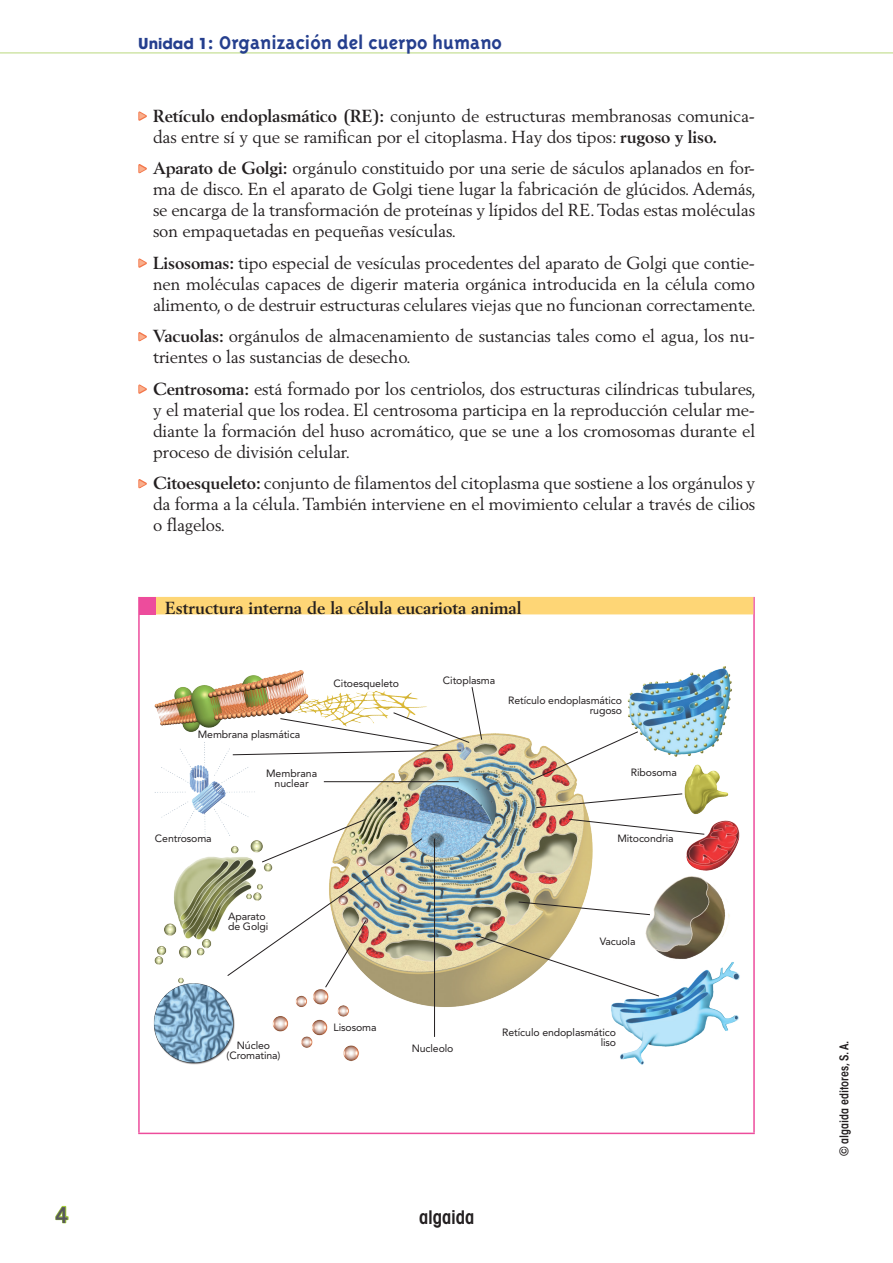
<style>
.page{position:relative;width:893px;height:1263px;background:#fff}
.page>*{position:absolute;margin:0;border:0;box-sizing:border-box;transform-origin:0 0}
.t1{font:800 22.5px "Avenir LT Std";color:#57585a}
.t2{font:700 21px "Triplex";color:#253f8e}
.t3{font:600 condensed 18.9px "Avant Garde";color:#231f20}
.t4{font:17.25px/21px "Berling LT Std";letter-spacing:-.01em;color:#231f20;text-align:justify}
.t5{font:700 17.25px "Berling LT Std";color:#231f20}
.t6{font:600 condensed 12px "ITC Avant Garde Std";color:#231f20}
.t7{font:10.5px/10.5px "Avenir LT Std";letter-spacing:-.01em;color:#231f20;text-align:center}
.s1{font-family:"Avant Garde";font-size:15px}
.s2{font-family:"FF Dingbests";font-size:15px;color:#f9af8d}
.s3{font-weight:700}
</style>
<div class="page">
<svg style="left:55px;top:1205px;width:14px;height:19px"></svg>
<hr style="left:0;top:53px;width:893px;height:1px;background:#b9d87e">
<hr style="left:138px;top:597px;width:2px;height:535px;background:#ed4c9c">
<hr style="left:753px;top:597px;width:2px;height:535px;background:#ed4c9c">
<hr style="left:138px;top:1132px;width:617px;height:2px;background:#ed4c9c">
<div style="left:140px;top:597px;width:613px;height:17px;background:#fed676"></div>
<div style="left:140px;top:597px;width:16px;height:17px;background:#ed4c9c"></div>
<img style="left:153px;top:666px;width:587px;height:399px">
<img style="left:227px;top:819px;width:196px;height:169px">
<svg style="left:475px;top:935px;width:185px;height:62px"></svg>
<svg style="left:518px;top:901px;width:133px;height:14px"></svg>
<svg style="left:568px;top:819px;width:137px;height:16px"></svg>
<svg style="left:536px;top:793px;width:147px;height:15px"></svg>
<svg style="left:530px;top:731px;width:109px;height:50px"></svg>
<hr style="left:324px;top:781px;width:135px;height:1px;background:#231f20">
<hr style="left:434px;top:839px;width:1px;height:198px;background:#231f20">
<svg style="left:232px;top:686px;width:250px;height:69px"></svg>
<svg style="left:138px;top:111px;width:9px;height:10px"></svg>
<svg style="left:138px;top:164px;width:9px;height:10px"></svg>
<svg style="left:138px;top:258px;width:9px;height:10px"></svg>
<svg style="left:138px;top:332px;width:9px;height:10px"></svg>
<svg style="left:138px;top:384px;width:9px;height:10px"></svg>
<svg style="left:138px;top:479px;width:9px;height:10px"></svg>
<h1 class="t1" style="left:55px;top:1201px;width:15px">4</h1>
<p class="t2" style="left:138px;top:30px;width:365px"><span class="s1">Unidad 1</span>: Organización del cuerpo humano</p>
<p class="t4" style="left:153px;top:105px;width:603px;text-indent:-15px"><span class="s2">&gt;</span> <span class="s3">Retículo endoplasmático (RE):</span> conjunto de estructuras membranosas comunica&shy;das entre sí y que se ramifican por el citoplasma. Hay dos tipos: <span class="s3">rugoso y liso.</span></p>
<p class="t4" style="left:153px;top:157px;width:604px;text-indent:-15px"><span class="s2">&gt;</span> <span class="s3">Aparato de Golgi:</span> orgánulo constituido por una serie de sáculos aplanados en for&shy;ma de disco. En el aparato de Golgi tiene lugar la fabricación de glúcidos. Además, se encarga de la transformación de proteínas y lípidos del RE. Todas estas moléculas son empaquetadas en pequeñas vesículas.</p>
<p class="t4" style="left:153px;top:252px;width:604px;text-indent:-15px"><span class="s2">&gt;</span> <span class="s3">Lisosomas:</span> tipo especial de vesículas procedentes del aparato de Golgi que contie&shy;nen moléculas capaces de digerir materia orgánica introducida en la célula como alimento, o de destruir estructuras celulares viejas que no funcionan correctamente.</p>
<p class="t4" style="left:153px;top:325px;width:603px;text-indent:-15px"><span class="s2">&gt;</span> <span class="s3">Vacuolas:</span> orgánulos de almacenamiento de sustancias tales como el agua, los nu&shy;trientes o las sustancias de desecho.</p>
<p class="t4" style="left:153px;top:378px;width:604px;text-indent:-15px"><span class="s2">&gt;</span> <span class="s3">Centrosoma:</span> está formado por los centriolos, dos estructuras cilíndricas tubulares, y el material que los rodea. El centrosoma participa en la reproducción celular me&shy;diante la formación del huso acromático, que se une a los cromosomas durante el proceso de división celular.</p>
<p class="t4" style="left:153px;top:472px;width:604px;text-indent:-15px"><span class="s2">&gt;</span> <span class="s3">Citoesqueleto:</span> conjunto de filamentos del citoplasma que sostiene a los orgánulos y da forma a la célula. También interviene en el movimiento celular a través de cilios o flagelos.</p>
<p class="t5" style="left:165px;top:598px;width:358px">Estructura interna de la célula eucariota animal</p>
<p class="t7" style="left:198px;top:729px;width:104px">Membrana plasmática</p>
<p class="t7" style="left:266px;top:768px;width:53px">Membrana nuclear</p>
<p class="t7" style="left:334px;top:678px;width:67px">Citoesqueleto</p>
<p class="t7" style="left:155px;top:833px;width:58px">Centrosoma</p>
<p class="t7" style="left:228px;top:911px;width:42px;text-align:left">Aparato de Golgi</p>
<p class="t7" style="left:443px;top:675px;width:54px">Citoplasma</p>
<p class="t7" style="left:508px;top:695px;width:115px;text-align:right">Retículo endoplasmático rugoso</p>
<p class="t7" style="left:631px;top:767px;width:47px">Ribosoma</p>
<p class="t7" style="left:617px;top:833px;width:58px">Mitocondria</p>
<p class="t7" style="left:600px;top:936px;width:37px">Vacuola</p>
<p class="t7" style="left:227px;top:1040px;width:55px">Núcleo (Cromatina)</p>
<p class="t7" style="left:334px;top:1022px;width:44px">Lisosoma</p>
<p class="t7" style="left:412px;top:1043px;width:43px">Nucleolo</p>
<p class="t7" style="left:502px;top:1027px;width:115px;text-align:right">Retículo endoplasmático liso</p>
<p class="t3" style="left:419px;top:1206px;width:57px">algaida</p>
<p class="t6" style="left:836px;top:1156px;width:117px;rotate:-90deg">© algaida editores, S. A.</p>
</div>
